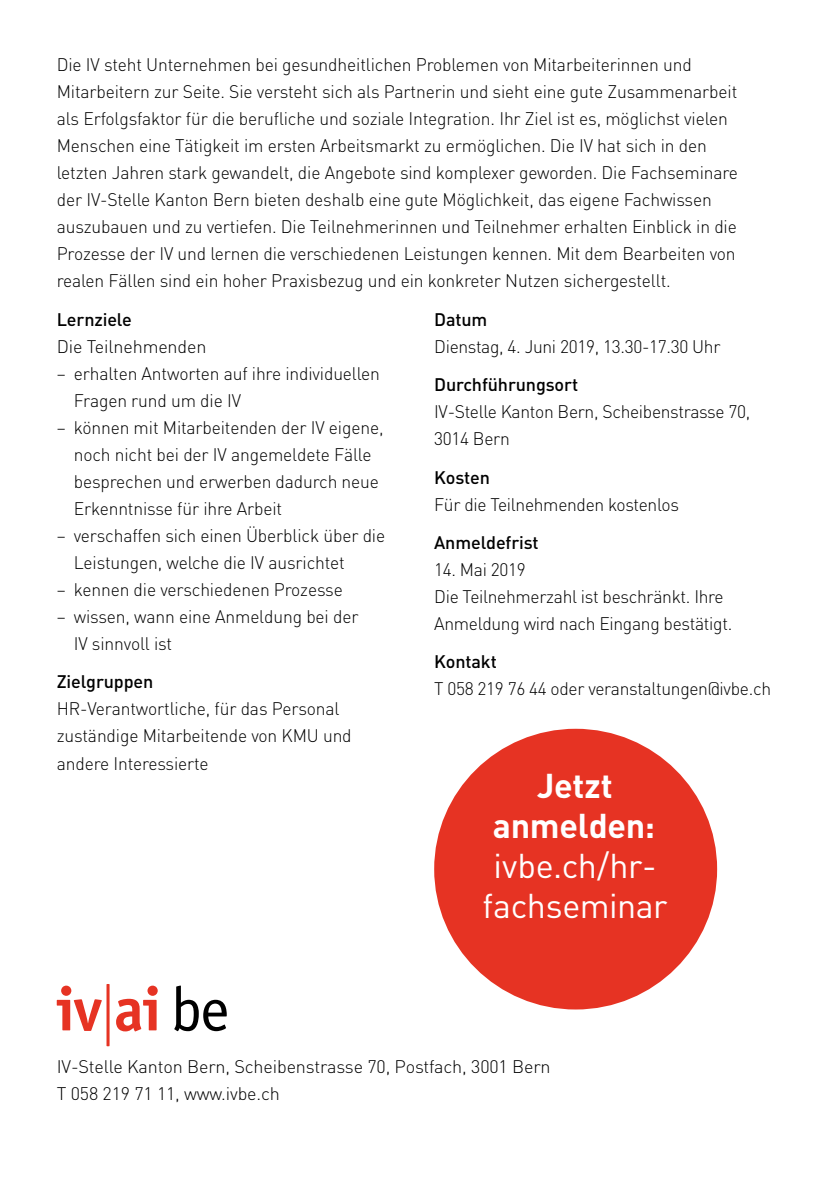
<style>
.page{position:relative;width:840px;height:1191px;background:#fff}
.page>*{position:absolute;margin:0;border:0;box-sizing:border-box;transform-origin:0 0}
.t1{font:34px/40px "DIN";letter-spacing:-.015em;color:#fff;text-align:center}
.t2{font:700 34px/40px "DIN";letter-spacing:-.01em;color:#fff;text-align:center}
.t3{font:300 18px/27px "DIN";letter-spacing:-.01em;color:#000}
.t4{font:500 18px "DIN";letter-spacing:-.005em;color:#000}
</style>
<div class="page">
<svg style="left:57px;top:985px;width:45px;height:46px"></svg>
<svg style="left:116px;top:985px;width:42px;height:46px"></svg>
<svg style="left:174px;top:985px;width:52px;height:46px"></svg>
<hr style="left:106px;top:984px;width:3px;height:62px;background:#e63323">
<div style="left:434px;top:729px;width:282px;height:280px;background:#e63323;border-radius:50%"></div>
<p class="t3" style="left:57px;top:51px;width:682px">Die IV steht Unternehmen bei gesundheitlichen Problemen von Mitarbeiterinnen und Mitarbeitern zur Seite. Sie versteht sich als Partnerin und sieht eine gute Zusammenarbeit als Erfolgsfaktor für die berufliche und soziale Integration. Ihr Ziel ist es, möglichst vielen Menschen eine Tätigkeit im ersten Arbeitsmarkt zu ermöglichen. Die IV hat sich in den letzten Jahren stark gewandelt, die Angebote sind komplexer geworden. Die Fachseminare der IV-Stelle Kanton Bern bieten deshalb eine gute Möglichkeit, das eigene Fachwissen auszubauen und zu vertiefen. Die Teilnehmerinnen und Teilnehmer erhalten Einblick in die Prozesse der IV und lernen die verschiedenen Leistungen kennen. Mit dem Bearbeiten von realen Fällen sind ein hoher Praxisbezug und ein konkreter Nutzen sichergestellt.</p>
<p class="t4" style="left:57px;top:308px;width:76px">Lernziele</p>
<p class="t3" style="left:57px;top:333px;width:151px">Die Teilnehmenden</p>
<p class="t3" style="left:74px;top:360px;width:307px;text-indent:-17px">– erhalten Antworten auf ihre individuellen<br>Fragen rund um die IV</p>
<p class="t3" style="left:74px;top:414px;width:311px;text-indent:-17px">– können mit Mitarbeitenden der IV eigene, noch nicht bei der IV angemeldete Fälle besprechen und erwerben dadurch neue Erkenntnisse für ihre Arbeit</p>
<p class="t3" style="left:74px;top:522px;width:313px;text-indent:-17px">– verschaffen sich einen Überblick über die<br>Leistungen, welche die IV ausrichtet</p>
<p class="t3" style="left:57px;top:576px;width:287px">– kennen die verschiedenen Prozesse</p>
<p class="t3" style="left:74px;top:603px;width:286px;text-indent:-17px">– wissen, wann eine Anmeldung bei der<br>IV sinnvoll ist</p>
<p class="t4" style="left:57px;top:670px;width:98px">Zielgruppen</p>
<p class="t3" style="left:57px;top:695px;width:296px">HR-Verantwortliche, für das Personal zuständige Mitarbeitende von KMU und andere Interessierte</p>
<p class="t4" style="left:434px;top:308px;width:55px">Datum</p>
<p class="t3" style="left:434px;top:333px;width:288px">Dienstag, 4. Juni 2019, 13.30-17.30 Uhr</p>
<p class="t4" style="left:434px;top:373px;width:145px">Durchführungsort</p>
<p class="t3" style="left:434px;top:398px;width:317px">IV-Stelle Kanton Bern, Scheibenstrasse 70,<br>3014 Bern</p>
<p class="t4" style="left:434px;top:466px;width:57px">Kosten</p>
<p class="t3" style="left:434px;top:490px;width:246px">Für die Teilnehmenden kostenlos</p>
<p class="t4" style="left:434px;top:531px;width:106px">Anmeldefrist</p>
<p class="t3" style="left:434px;top:556px;width:299px">14. Mai 2019<br>Die Teilnehmerzahl ist beschränkt. Ihre<br>Anmeldung wird nach Eingang bestätigt.</p>
<p class="t4" style="left:434px;top:650px;width:64px">Kontakt</p>
<p class="t3" style="left:434px;top:675px;width:338px">T 058 219 76 44 oder veranstaltungen@ivbe.ch</p>
<h1 class="t2" style="left:492px;top:764px;width:163px">Jetzt anmelden:</h1>
<h1 class="t1" style="left:482px;top:845px;width:186px">ivbe.ch/hr&shy;fachseminar</h1>
<p class="t3" style="left:57px;top:1053px;width:495px">IV-Stelle Kanton Bern, Scheibenstrasse 70, Postfach, 3001 Bern<br>T 058 219 71 11, www.ivbe.ch</p>
</div>
